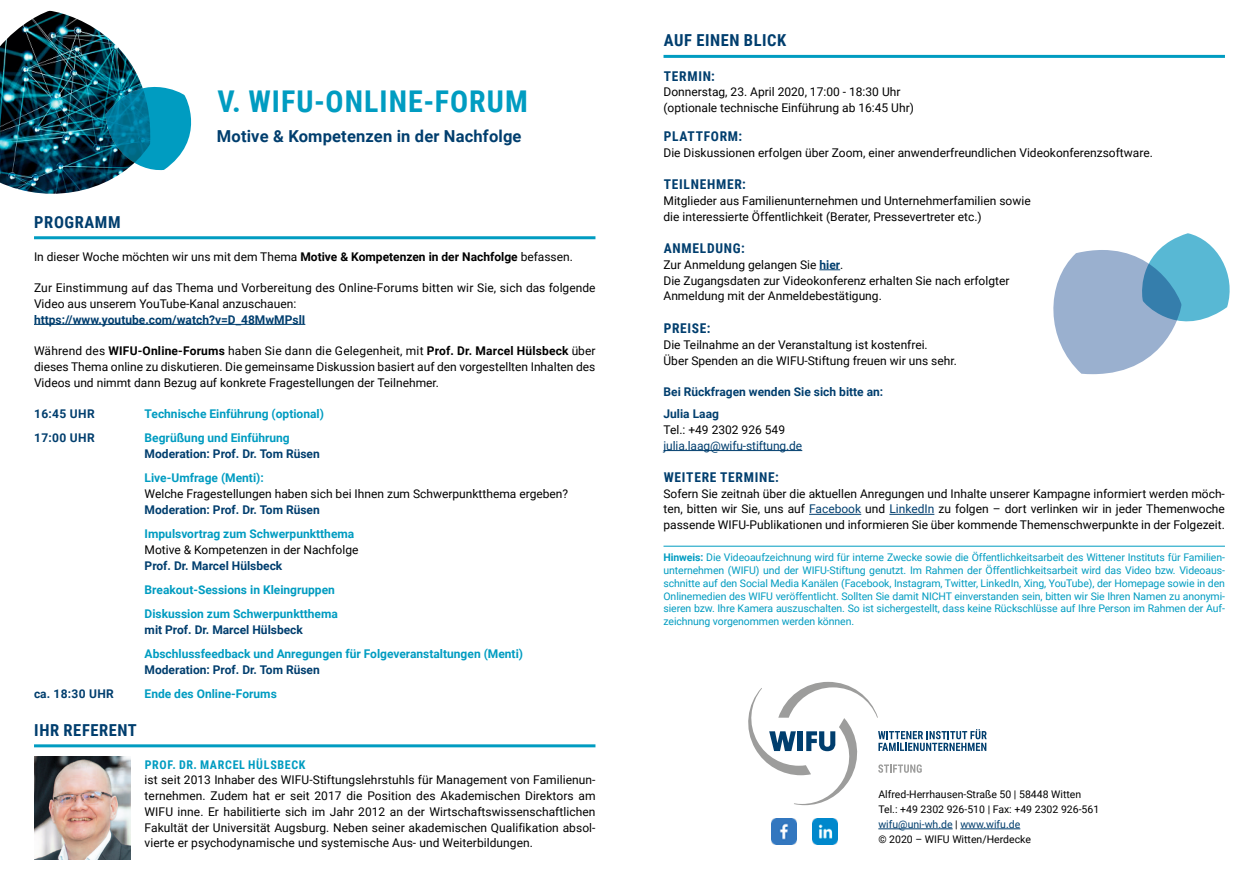
<style>
.page{position:relative;width:1259px;height:893px;background:#fff}
.page>*{position:absolute;margin:0;border:0;box-sizing:border-box;transform-origin:0 0}
.t1{font:700 30px "Roboto Condensed";letter-spacing:.035em;color:#009cc1}
.t2{font:700 16.5px "Roboto";letter-spacing:.01em;color:#003e6e}
.t3{font:700 16.5px "Roboto Condensed";letter-spacing:.035em;color:#003e6e}
.t4{font:700 13.5px "Roboto Condensed";letter-spacing:.055em;color:#003e6e}
.t5{font:12px/15.8px "Roboto";color:#000}
.t6{font:700 12px/24.3px "Roboto";color:#009cc1}
.t7{font:700 12px/21.8px "Roboto";color:#003e6e}
.t8{font:12px "Roboto";letter-spacing:-.01em;color:#003e6e}
.t9{font:700 12px "Roboto Condensed";letter-spacing:.055em;color:#009cc1}
.t10{font:10.5px/12.8px "Roboto";letter-spacing:-.01em;color:#009cc1;text-align:justify}
.t11{font:10.5px/15px "Roboto";color:#000}
.s1{font-weight:700}
.s2{font-weight:700;color:#003e6e}
.s3{color:#003e6e}
</style>
<div class="page">
<img style="left:0;top:11px;width:134px;height:183px">
<svg style="left:106px;top:69px;width:86px;height:103px"></svg>
<hr style="left:34px;top:236px;width:561px;height:3px;background:#009cc1">
<hr style="left:34px;top:324px;width:271px;height:1px;background:#003e6e">
<hr style="left:34px;top:744px;width:561px;height:3px;background:#009cc1">
<svg style="left:1053px;top:233px;width:177px;height:141px"></svg>
<hr style="left:663px;top:55px;width:562px;height:3px;background:#009cc1">
<svg style="left:819px;top:269px;width:21px;height:1px"></svg>
<hr style="left:663px;top:450px;width:139px;height:1px;background:#003e6e">
<hr style="left:809px;top:514px;width:52px;height:1px;background:#003e6e">
<hr style="left:889px;top:514px;width:45px;height:1px;background:#003e6e">
<hr style="left:663px;top:546px;width:562px;height:1px;background:#009cc1">
<svg style="left:748px;top:682px;width:238px;height:123px"></svg>
<hr style="left:878px;top:829px;width:74px;height:1px;background:#003e6e">
<hr style="left:960px;top:829px;width:60px;height:1px;background:#003e6e">
<img style="left:34px;top:757px;width:96px;height:103px">
<img style="left:771px;top:819px;width:26px;height:25px">
<img style="left:812px;top:819px;width:25px;height:25px">
<h1 class="t1" style="left:217px;top:80px;width:312px">V. WIFU-ONLINE-FORUM</h1>
<h2 class="t2" style="left:217px;top:124px;width:306px">Motive &amp; Kompetenzen in der Nachfolge</h2>
<h2 class="t3" style="left:34px;top:210px;width:88px">PROGRAMM</h2>
<p class="t5" style="left:34px;top:248px;width:540px">In dieser Woche möchten wir uns mit dem Thema <span class="s1">Motive &amp; Kompetenzen in der Nachfolge</span> befassen.</p>
<p class="t5" style="left:34px;top:279px;width:563px">Zur Einstimmung auf das Thema und Vorbereitung des Online-Forums bitten wir Sie, sich das folgende<br>Video aus unserem YouTube-Kanal anzuschauen:</p>
<p class="t7" style="left:34px;top:308px;width:273px">https://www.youtube.com/watch?v=D_48MwMPslI</p>
<p class="t5" style="left:34px;top:342px;width:563px;text-align:justify">Während des <span class="s1">WIFU-Online-Forums</span> haben Sie dann die Gelegenheit, mit <span class="s1">Prof. Dr. Marcel Hülsbeck</span> über dieses Thema online zu diskutieren. Die gemeinsame Diskussion basiert auf den vorgestellten Inhalten des Videos und nimmt dann Bezug auf konkrete Fragestellungen der Teilnehmer.</p>
<p class="t7" style="left:34px;top:402px;width:62px">16:45 UHR</p>
<p class="t6" style="left:145px;top:401px;width:181px">Technische Einführung (optional)</p>
<p class="t7" style="left:34px;top:427px;width:62px">17:00 UHR</p>
<p class="t6" style="left:145px;top:425px;width:147px">Begrüßung und Einführung</p>
<p class="t7" style="left:145px;top:442px;width:177px">Moderation: Prof. Dr. Tom Rüsen</p>
<p class="t6" style="left:145px;top:465px;width:121px">Live-Umfrage (Menti):</p>
<p class="t5" style="left:145px;top:485px;width:425px">Welche Fragestellungen haben sich bei Ihnen zum Schwerpunktthema ergeben?</p>
<p class="t7" style="left:145px;top:498px;width:177px">Moderation: Prof. Dr. Tom Rüsen</p>
<p class="t6" style="left:145px;top:521px;width:211px">Impulsvortrag zum Schwerpunktthema</p>
<p class="t5" style="left:145px;top:541px;width:215px">Motive &amp; Kompetenzen in der Nachfolge</p>
<p class="t7" style="left:145px;top:554px;width:139px">Prof. Dr. Marcel Hülsbeck</p>
<p class="t6" style="left:145px;top:577px;width:195px">Breakout-Sessions in Kleingruppen<br>Diskussion zum Schwerpunktthema</p>
<p class="t7" style="left:145px;top:618px;width:160px">mit Prof. Dr. Marcel Hülsbeck</p>
<p class="t6" style="left:145px;top:641px;width:380px">Abschlussfeedback und Anregungen für Folgeveranstaltungen (Menti)</p>
<p class="t7" style="left:145px;top:658px;width:177px">Moderation: Prof. Dr. Tom Rüsen</p>
<p class="t7" style="left:34px;top:682px;width:81px">ca. 18:30 UHR</p>
<p class="t6" style="left:145px;top:681px;width:134px">Ende des Online-Forums</p>
<h2 class="t3" style="left:34px;top:718px;width:104px">IHR REFERENT</h2>
<p class="t9" style="left:145px;top:756px;width:162px">PROF. DR. MARCEL HÜLSBECK</p>
<p class="t5" style="left:145px;top:772px;width:452px;text-align:justify">ist seit 2013 Inhaber des WIFU-Stiftungslehrstuhls für Management von Familienun&shy;ternehmen. Zudem hat er seit 2017 die Position des Akademischen Direktors am WIFU inne. Er habilitierte sich im Jahr 2012 an der Wirtschaftswissenschaftlichen Fakultät der Universität Augsburg. Neben seiner akademischen Qualifikation absol&shy;vierte er psychodynamische und systemische Aus- und Weiterbildungen.</p>
<h2 class="t3" style="left:664px;top:29px;width:124px">AUF EINEN BLICK</h2>
<p class="t4" style="left:664px;top:66px;width:53px">TERMIN:</p>
<p class="t5" style="left:663px;top:84px;width:252px">Donnerstag, 23. April 2020, 17:00 - 18:30 Uhr (optionale technische Einführung ab 16:45 Uhr)</p>
<p class="t4" style="left:664px;top:127px;width:80px">PLATTFORM:</p>
<p class="t5" style="left:663px;top:145px;width:491px">Die Diskussionen erfolgen über Zoom, einer anwenderfreundlichen Videokonferenzsoftware.</p>
<p class="t4" style="left:664px;top:175px;width:84px">TEILNEHMER:</p>
<p class="t5" style="left:663px;top:193px;width:369px">Mitglieder aus Familienunternehmen und Unternehmerfamilien sowie die interessierte Öffentlichkeit (Berater, Pressevertreter etc.)</p>
<p class="t4" style="left:664px;top:239px;width:83px">ANMELDUNG:</p>
<p class="t5" style="left:663px;top:256px;width:347px">Zur Anmeldung gelangen Sie <span class="s2">hier</span>.<br>Die Zugangsdaten zur Videokonferenz erhalten Sie nach erfolgter<br>Anmeldung mit der Anmeldebestätigung.</p>
<p class="t4" style="left:664px;top:319px;width:48px">PREISE:</p>
<p class="t5" style="left:663px;top:337px;width:295px">Die Teilnahme an der Veranstaltung ist kostenfrei.<br>Über Spenden an die WIFU-Stiftung freuen wir uns sehr.</p>
<p class="t7" style="left:663px;top:381px;width:221px">Bei Rückfragen wenden Sie sich bitte an:<br>Julia Laag</p>
<p class="t5" style="left:663px;top:421px;width:123px">Tel.: +49 2302 926 549</p>
<p class="t8" style="left:663px;top:437px;width:140px">julia.laag@wifu-stiftung.de</p>
<p class="t4" style="left:664px;top:468px;width:117px">WEITERE TERMINE:</p>
<p class="t5" style="left:663px;top:485px;width:563px;text-align:justify">Sofern Sie zeitnah über die aktuellen Anregungen und Inhalte unserer Kampagne informiert werden möch&shy;ten, bitten wir Sie, uns auf <span class="s3">Facebook</span> und <span class="s3">LinkedIn</span> zu folgen – dort verlinken wir in jeder Themenwoche passende WIFU-Publikationen und informieren Sie über kommende Themenschwerpunkte in der Folgezeit.</p>
<p class="t10" style="left:663px;top:551px;width:563px"><span class="s1">Hinweis:</span> Die Videoaufzeichnung wird für interne Zwecke sowie die Öffentlichkeitsarbeit des Wittener Instituts für Familien&shy;unternehmen (WIFU) und der WIFU-Stiftung genutzt. Im Rahmen der Öffentlichkeitsarbeit wird das Video bzw. Videoaus&shy;schnitte auf den Social Media Kanälen (Facebook, Instagram, Twitter, LinkedIn, Xing, YouTube), der Homepage sowie in den Onlinemedien des WIFU veröffentlicht. Sollten Sie damit NICHT einverstanden sein, bitten wir Sie Ihren Namen zu anonymi&shy;sieren bzw. Ihre Kamera auszuschalten. So ist sichergestellt, dass keine Rückschlüsse auf Ihre Person im Rahmen der Auf&shy;zeichnung vorgenommen werden können.</p>
<p class="t11" style="left:878px;top:786px;width:222px">Alfred-Herrhausen-Straße 50 | 58448 Witten Tel.: +49 2302 926-510 | Fax: +49 2302 926-561 <span class="s3">wifu@uni-wh.de</span> | <span class="s3">www.wifu.de<br></span>© 2020 – WIFU Witten/Herdecke</p>
</div>
